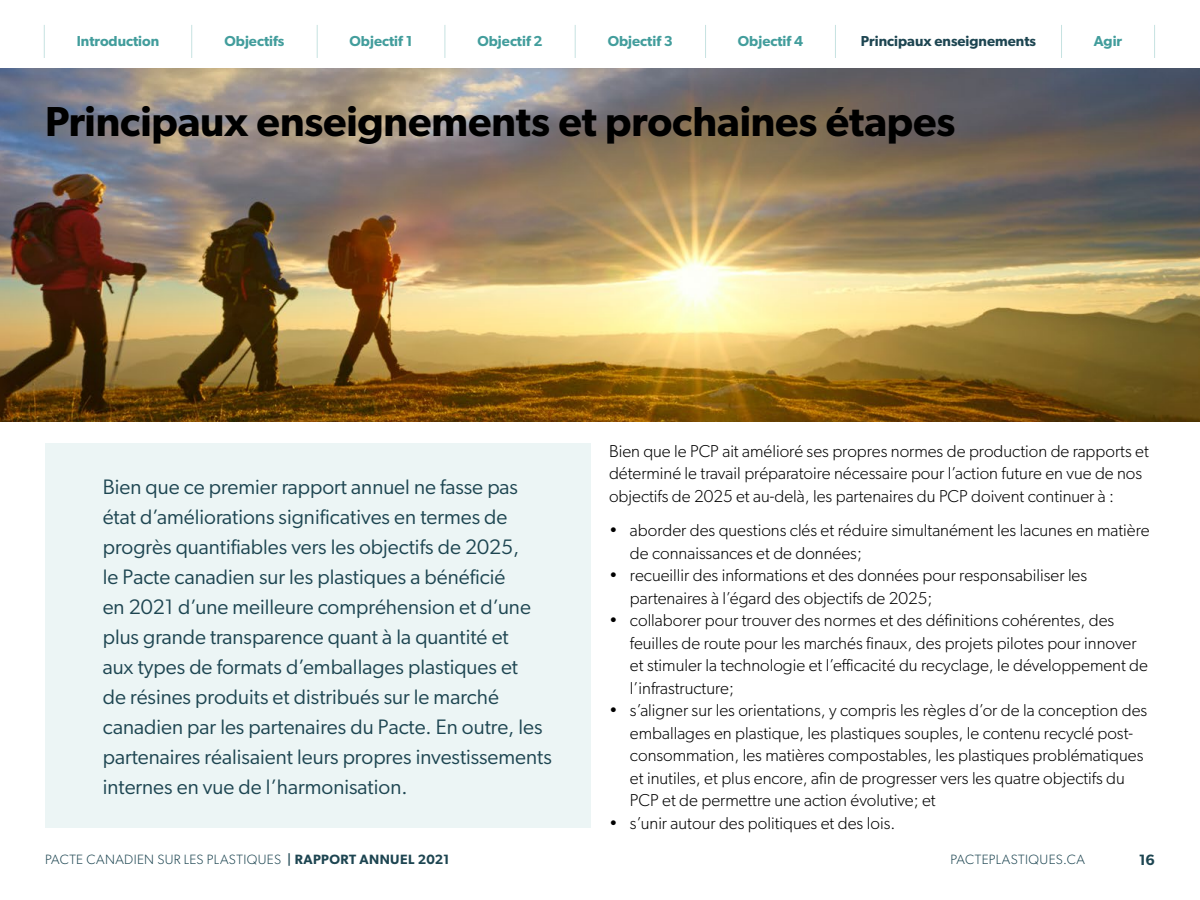
<style>
.page{position:relative;width:1200px;height:900px;background:#fff}
.page>*{position:absolute;margin:0;border:0;box-sizing:border-box;transform-origin:0 0}
.t1{font:600 42px "Gibson";letter-spacing:-.005em;color:#000}
.t2{font:21px/30px "Gibson";color:#1d4551}
.t3{font:300 17.25px/22.5px "Gibson";color:#000}
.t4{font:600 15px "Gibson";color:#1d4551}
.t5{font:600 14.4px "Gibson";color:#429d9c}
.t6{font:600 14.4px "Gibson";color:#1d4551}
.t7{font:300 13.5px "Gibson";letter-spacing:.03em;color:#1d4551}
.s1{font-weight:500}
.s2{font-weight:600}
</style>
<div class="page">
<hr style="left:191px;top:25px;width:1px;height:33px;background:#c6e2e1">
<hr style="left:44px;top:25px;width:1px;height:33px;background:#c6e2e1">
<hr style="left:317px;top:25px;width:1px;height:33px;background:#c6e2e1">
<hr style="left:444px;top:25px;width:1px;height:33px;background:#c6e2e1">
<hr style="left:575px;top:25px;width:1px;height:33px;background:#c6e2e1">
<hr style="left:705px;top:25px;width:1px;height:33px;background:#c6e2e1">
<hr style="left:835px;top:25px;width:1px;height:33px;background:#c6e2e1">
<hr style="left:1061px;top:25px;width:1px;height:33px;background:#c6e2e1">
<hr style="left:1154px;top:25px;width:1px;height:33px;background:#c6e2e1">
<img style="left:0;top:68px;width:1200px;height:353px">
<div style="left:45px;top:443px;width:546px;height:384px;background:#ecf5f5"></div>
<p class="t5" style="left:77px;top:32px;width:84px">Introduction</p>
<p class="t5" style="left:225px;top:32px;width:61px">Objectifs</p>
<p class="t5" style="left:350px;top:32px;width:64px">Objectif 1</p>
<p class="t5" style="left:477px;top:32px;width:67px">Objectif 2</p>
<p class="t5" style="left:608px;top:32px;width:67px">Objectif 3</p>
<p class="t5" style="left:738px;top:32px;width:67px">Objectif 4</p>
<p class="t6" style="left:861px;top:32px;width:177px">Principaux enseignements</p>
<p class="t5" style="left:1094px;top:32px;width:30px">Agir</p>
<h1 class="t1" style="left:45px;top:97px;width:912px">Principaux enseignements et prochaines étapes</h1>
<p class="t2" style="left:103px;top:471px;width:451px">Bien que ce premier rapport annuel ne fasse pas état d’améliorations significatives en termes de progrès quantifiables vers les objectifs de 2025,<br>le Pacte canadien sur les plastiques a bénéficié<br>en 2021 d’une meilleure compréhension et d’une plus grande transparence quant à la quantité et<br>aux types de formats d’emballages plastiques et<br>de résines produits et distribués sur le marché canadien par les partenaires du Pacte. En outre, les partenaires réalisaient leurs propres investissements internes en vue de l’harmonisation.</p>
<p class="t3" style="left:609px;top:439px;width:541px">Bien que le PCP ait amélioré ses propres normes de production de rapports et déterminé le travail préparatoire nécessaire pour l’action future en vue de nos objectifs de 2025 et au-delà, les partenaires du PCP doivent continuer à :</p>
<p class="t3" style="left:630px;top:519px;width:521px;text-indent:-21px">• aborder des questions clés et réduire simultanément les lacunes en matière de connaissances et de données;</p>
<p class="t3" style="left:630px;top:564px;width:459px;text-indent:-21px">• recueillir des informations et des données pour responsabiliser les partenaires à l’égard des objectifs de 2025;</p>
<p class="t3" style="left:630px;top:609px;width:520px;text-indent:-21px">• collaborer pour trouver des normes et des définitions cohérentes, des feuilles de route pour les marchés finaux, des projets pilotes pour innover et stimuler la technologie et l’efficacité du recyclage, le développement de l’infrastructure;</p>
<p class="t3" style="left:630px;top:699px;width:519px;text-indent:-21px">• s’aligner sur les orientations, y compris les règles d’or de la conception des emballages en plastique, les plastiques souples, le contenu recyclé post&shy;consommation, les matières compostables, les plastiques problématiques et inutiles, et plus encore, afin de progresser vers les quatre objectifs du PCP et de permettre une action évolutive; et</p>
<p class="t3" style="left:609px;top:811px;width:288px">• s’unir autour des politiques et des lois.</p>
<p class="t7" style="left:45px;top:851px;width:406px">PACTE CANADIEN SUR LES PLASTIQUES <span class="s1">|</span> <span class="s2">RAPPORT ANNUEL 2021</span></p>
<p class="t7" style="left:950px;top:851px;width:136px">PACTEPLASTIQUES.CA</p>
<p class="t4" style="left:1139px;top:851px;width:18px">16</p>
</div>
